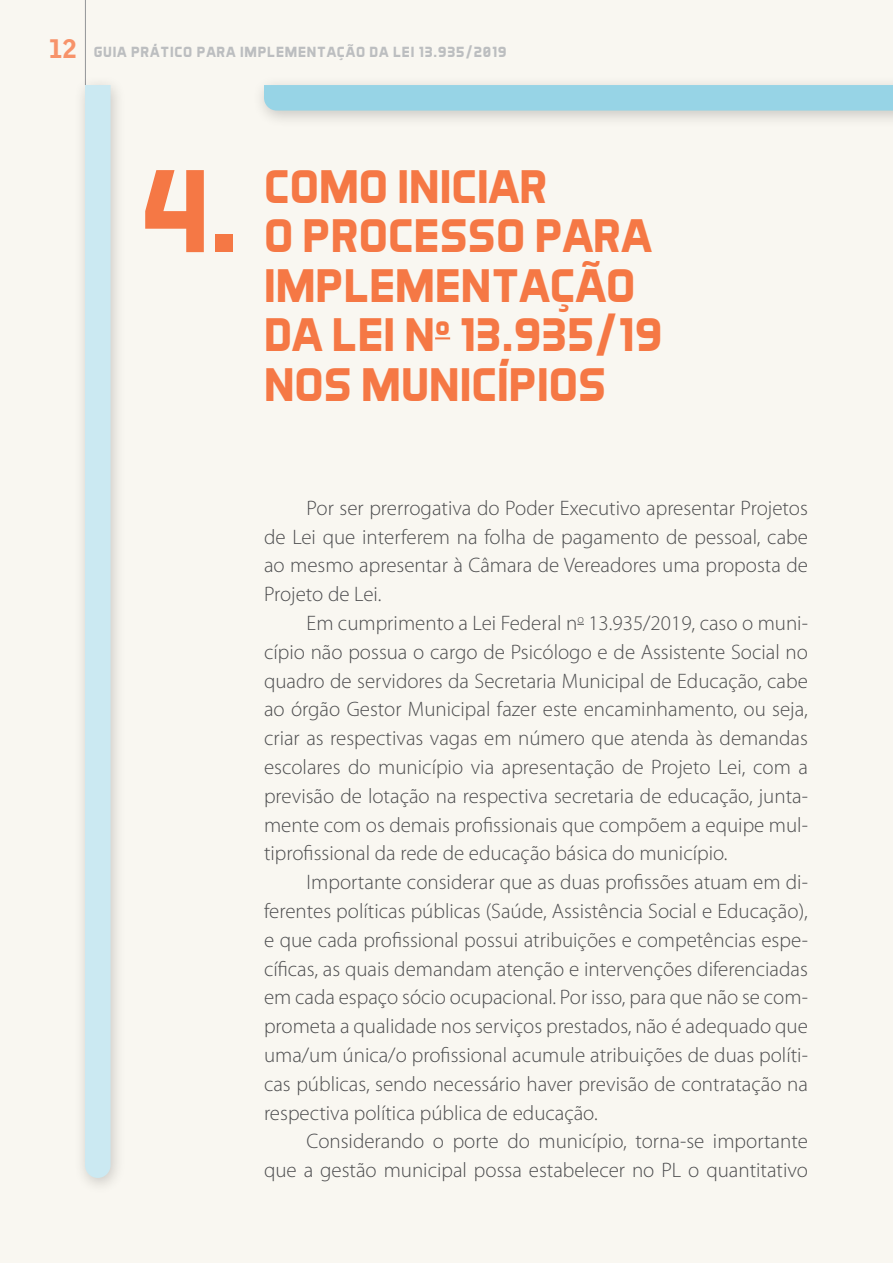
<style>
.page{position:relative;width:893px;height:1263px;background:#f9f7f1}
.page>*{position:absolute;margin:0;border:0;box-sizing:border-box;transform-origin:0 0}
.t1{font:700 120px "Aero Matics";color:#f57845}
.t2{font:700 48px/49.5px "Aero Matics";color:#f57845}
.t3{font:300 21px/28.8px "Myriad Pro";color:#4d4d4f;text-align:justify}
.t4{font:700 15px "Aero Matics";letter-spacing:.05em;color:#bcbec0}
.s1{font-family:"Bell Gothic Std";font-weight:900;font-size:25.5px;color:#f7936a}
</style>
<div class="page">
<hr style="left:85px;top:0;width:1px;height:85px;background:#939598">
<div style="left:252px;top:74px;width:641px;height:54px;background:#000;opacity:.2"></div>
<div style="left:264px;top:85px;width:629px;height:26px;background:#97d4e6"></div>
<div style="left:73px;top:74px;width:54px;height:1121px;background:#000;opacity:.2"></div>
<div style="left:85px;top:85px;width:26px;height:1093px;background:#cbe9f2"></div>
<svg style="left:435px;top:337px;width:15px;height:2px"></svg>
<p class="t4" style="left:49px;top:43px;width:459px"><span class="s1">12</span> GUIA PRÁTICO PARA IMPLEMENTAÇÃO DA LEI 13.935/2019</p>
<h1 class="t1" style="left:139px;top:140px;width:101px">4.</h1>
<h2 class="t2" style="left:264px;top:161px;width:400px">COMO INICIAR<br>O PROCESSO PARA<br>IMPLEMENTAÇÃO<br>DA LEI N<sup>o</sup> 13.935/19<br>NOS MUNICÍPIOS</h2>
<p class="t3" style="left:264px;top:493px;width:545px;text-indent:43px">Por ser prerrogativa do Poder Executivo apresentar Projetos de Lei que interferem na folha de pagamento de pessoal, cabe ao mesmo apresentar à Câmara de Vereadores uma proposta de Projeto de Lei.</p>
<p class="t3" style="left:264px;top:608px;width:545px;text-indent:43px">Em cumprimento a Lei Federal n<sup>o</sup> 13.935/2019, caso o muni&shy;cípio não possua o cargo de Psicólogo e de Assistente Social no quadro de servidores da Secretaria Municipal de Educação, cabe ao órgão Gestor Municipal fazer este encaminhamento, ou seja, criar as respectivas vagas em número que atenda às demandas escolares do município via apresentação de Projeto Lei, com a previsão de lotação na respectiva secretaria de educação, junta&shy;mente com os demais profissionais que compõem a equipe mul&shy;tiprofissional da rede de educação básica do município.</p>
<p class="t3" style="left:264px;top:868px;width:545px;text-indent:43px">Importante considerar que as duas profissões atuam em di&shy;ferentes políticas públicas (Saúde, Assistência Social e Educação), e que cada profissional possui atribuições e competências espe&shy;cíficas, as quais demandam atenção e intervenções diferenciadas em cada espaço sócio ocupacional. Por isso, para que não se com&shy;prometa a qualidade nos serviços prestados, não é adequado que uma/um única/o profissional acumule atribuições de duas políti&shy;cas públicas, sendo necessário haver previsão de contratação na respectiva política pública de educação.</p>
<p class="t3" style="left:264px;top:1127px;width:545px;text-align:right">Considerando o porte do município, torna-se importante<br>que a gestão municipal possa estabelecer no PL o quantitativo</p>
</div>
